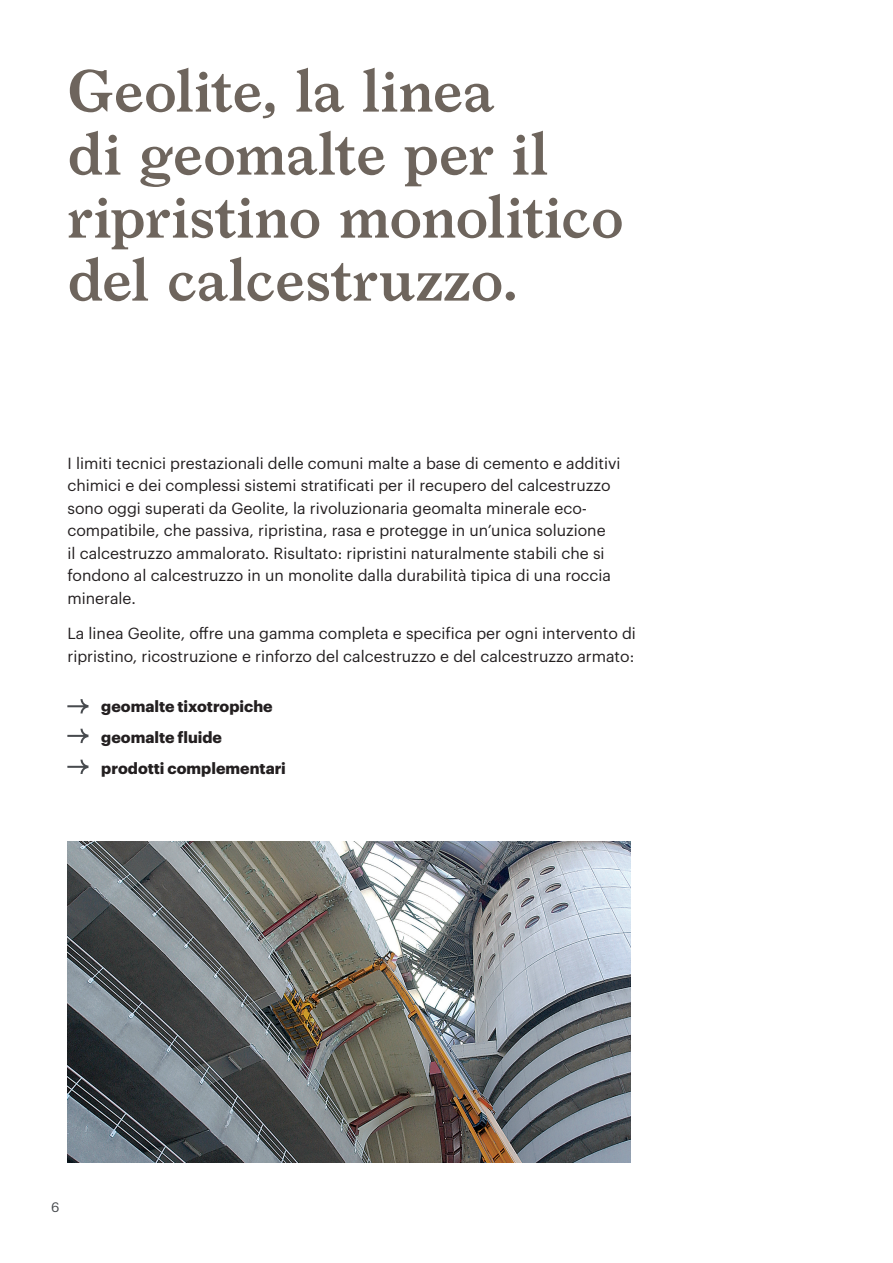
<style>
.page{position:relative;width:893px;height:1263px;background:#fff}
.page>*{position:absolute;margin:0;border:0;box-sizing:border-box;transform-origin:0 0}
.titolo_grande_modificato{font:600 57px/63px "Larish Neue";letter-spacing:-.005em;color:#6e655d}
.t1{font:15.75px/22.5px "Graphik";color:#231f20}
.titolo_grande_modificato-2{font:700 15.75px "Graphik";color:#231f20}
.t2{font:13.5px "Graphik";color:#474a4e}
</style>
<div class="page">
<svg style="left:67px;top:699px;width:21px;height:14px"></svg>
<svg style="left:67px;top:729px;width:21px;height:14px"></svg>
<svg style="left:67px;top:760px;width:21px;height:14px"></svg>
<img style="left:67px;top:841px;width:564px;height:321px">
<p class="titolo_grande_modificato" style="left:67px;top:55px;width:558px">Geolite, la linea<br>di geomalte per il ripristino monolitico del calcestruzzo.</p>
<p class="t1" style="left:67px;top:450px;width:554px">I limiti tecnici prestazionali delle comuni malte a base di cemento e additivi chimici e dei complessi sistemi stratificati per il recupero del calcestruzzo sono oggi superati da Geolite, la rivoluzionaria geomalta minerale eco&shy;compatibile, che passiva, ripristina, rasa e protegge in un’unica soluzione<br>il calcestruzzo ammalorato. Risultato: ripristini naturalmente stabili che si fondono al calcestruzzo in un monolite dalla durabilità tipica di una roccia minerale.</p>
<p class="t1" style="left:67px;top:621px;width:570px">La linea Geolite, offre una gamma completa e specifica per ogni intervento di ripristino, ricostruzione e rinforzo del calcestruzzo e del calcestruzzo armato:</p>
<p class="titolo_grande_modificato-2" style="left:101px;top:694px;width:173px">geomalte tixotropiche</p>
<p class="titolo_grande_modificato-2" style="left:101px;top:725px;width:122px">geomalte fluide</p>
<p class="titolo_grande_modificato-2" style="left:101px;top:756px;width:186px">prodotti complementari</p>
<p class="t2" style="left:51px;top:1197px;width:10px">6</p>
</div>
